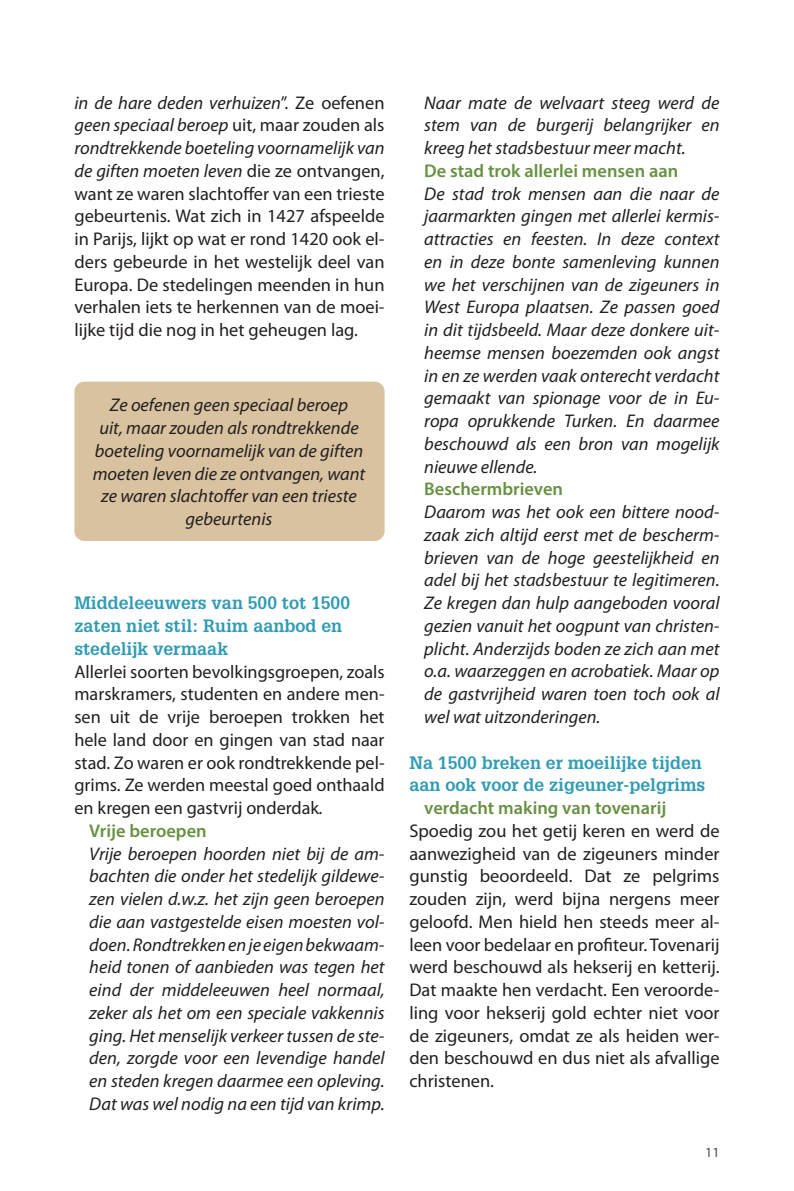
<style>
.page{position:relative;width:794px;height:1191px;background:#fff}
.page>*{position:absolute;margin:0;border:0;box-sizing:border-box;transform-origin:0 0}
.t1{font:italic 18.38px/22.8px "Myriad Pro";color:#231f20;text-align:justify}
.t2{font:18.38px/22.8px "Myriad Pro";color:#231f20;text-align:justify}
.t3{font:600 18.38px "Myriad Pro";color:#669142}
.t4{font:700 17.5px/22.8px "Glypha";color:#319cb4}
.t5{font:14px "Myriad Pro";color:#4b4c4d}
.s1{font-style:italic}
</style>
<div class="page">
<div style="left:74px;top:382px;width:310px;height:159px;background:#d9c29f;border-radius:10px"></div>
<p class="t2" style="left:74px;top:91px;width:312px"><span class="s1">in de hare deden verhuizen</span>”. Ze oefenen <span class="s1">geen speciaal beroep</span> uit, maar zouden als <span class="s1">rondtrekkende boeteling voornamelijk van de giften moeten leven</span> die ze ontvangen, want ze waren slachtoffer van een trieste gebeurtenis. Wat zich in 1427 afspeelde in Parijs, lijkt op wat er rond 1420 ook el&shy;ders gebeurde in het westelijk deel van Europa. De stedelingen meenden in hun verhalen iets te herkennen van de moei&shy;lijke tijd die nog in het geheugen lag.</p>
<p class="t1" style="left:93px;top:393px;width:274px;text-align:center">Ze oefenen geen speciaal beroep<br>uit, maar zouden als rondtrekkende boeteling voornamelijk van de giften moeten leven die ze ontvangen, want ze waren slachtoffer van een trieste gebeurtenis</p>
<p class="t4" style="left:74px;top:591px;width:277px">Middeleeuwers van 500 tot 1500 zaten niet stil: Ruim aanbod en stedelijk vermaak</p>
<p class="t2" style="left:74px;top:659px;width:312px">Allerlei soorten bevolkingsgroepen, zoals</p>
<p class="t2" style="left:74px;top:682px;width:312px">marskramers, studenten en andere men-</p>
<p class="t2" style="left:74px;top:705px;width:312px">sen uit de vrije beroepen trokken het</p>
<p class="t2" style="left:74px;top:728px;width:312px">hele land door en gingen van stad naar</p>
<p class="t2" style="left:74px;top:750px;width:312px">stad. Zo waren er ook rondtrekkende pel-</p>
<p class="t2" style="left:74px;top:773px;width:312px">grims. Ze werden meestal goed onthaald</p>
<p class="t2" style="left:74px;top:796px;width:250px">en kregen een gastvrij onderdak<span class="s1">.</span></p>
<p class="t3" style="left:89px;top:819px;width:119px">Vrije beroepen</p>
<p class="t1" style="left:89px;top:841px;width:297px">Vrije beroepen hoorden niet bij de am&shy;bachten die onder het stedelijk gildewe&shy;zen vielen d.w.z. het zijn geen beroepen die aan vastgestelde eisen moesten vol&shy;doen. Rondtrekken en je eigen bekwaam&shy;heid tonen of aanbieden was tegen het eind der middeleeuwen heel normaal, zeker als het om een speciale vakkennis ging. Het menselijk verkeer tussen de ste&shy;den, zorgde voor een levendige handel en steden kregen daarmee een opleving.<br>Dat was wel nodig na een tijd van krimp.</p>
<p class="t1" style="left:424px;top:91px;width:297px">Naar mate de welvaart steeg werd de stem van de burgerij belangrijker en kreeg het stadsbestuur meer macht.</p>
<p class="t3" style="left:424px;top:159px;width:255px">De stad trok allerlei mensen aan</p>
<p class="t1" style="left:424px;top:182px;width:297px">De stad trok mensen aan die naar de jaarmarkten gingen met allerlei kermis&shy;attracties en feesten. In deze context en in deze bonte samenleving kunnen we het verschijnen van de zigeuners in West Europa plaatsen. Ze passen goed in dit tijdsbeeld. Maar deze donkere uit&shy;heemse mensen boezemden ook angst in en ze werden vaak onterecht verdacht gemaakt van spionage voor de in Eu&shy;ropa oprukkende Turken. En daarmee beschouwd als een bron van mogelijk nieuwe ellende.</p>
<p class="t3" style="left:424px;top:477px;width:140px">Beschermbrieven</p>
<p class="t1" style="left:424px;top:500px;width:297px">Daarom was het ook een bittere nood&shy;zaak zich altijd eerst met de bescherm&shy;brieven van de hoge geestelijkheid en adel bij het stadsbestuur te legitimeren.<br>Ze kregen dan hulp aangeboden vooral gezien vanuit het oogpunt van christen&shy;plicht. Anderzijds boden ze zich aan met o.a. waarzeggen en acrobatiek. Maar op de gastvrijheid waren toen toch ook al wel wat uitzonderingen.</p>
<p class="t4" style="left:409px;top:750px;width:297px">Na 1500 breken er moeilijke tijden aan ook voor de zigeuner-pelgrims</p>
<p class="t3" style="left:424px;top:796px;width:243px">verdacht making van tovenarij</p>
<p class="t2" style="left:409px;top:819px;width:312px">Spoedig zou het getij keren en werd de aanwezigheid van de zigeuners minder gunstig beoordeeld. Dat ze pelgrims zouden zijn, werd bijna nergens meer geloofd. Men hield hen steeds meer al&shy;leen voor bedelaar en profiteur. Tovenarij werd beschouwd als hekserij en ketterij.<br>Dat maakte hen verdacht. Een veroorde&shy;ling voor hekserij gold echter niet voor de zigeuners, omdat ze als heiden wer&shy;den beschouwd en dus niet als afvallige christenen.</p>
<p class="t5" style="left:705px;top:1143px;width:16px">11</p>
</div>
